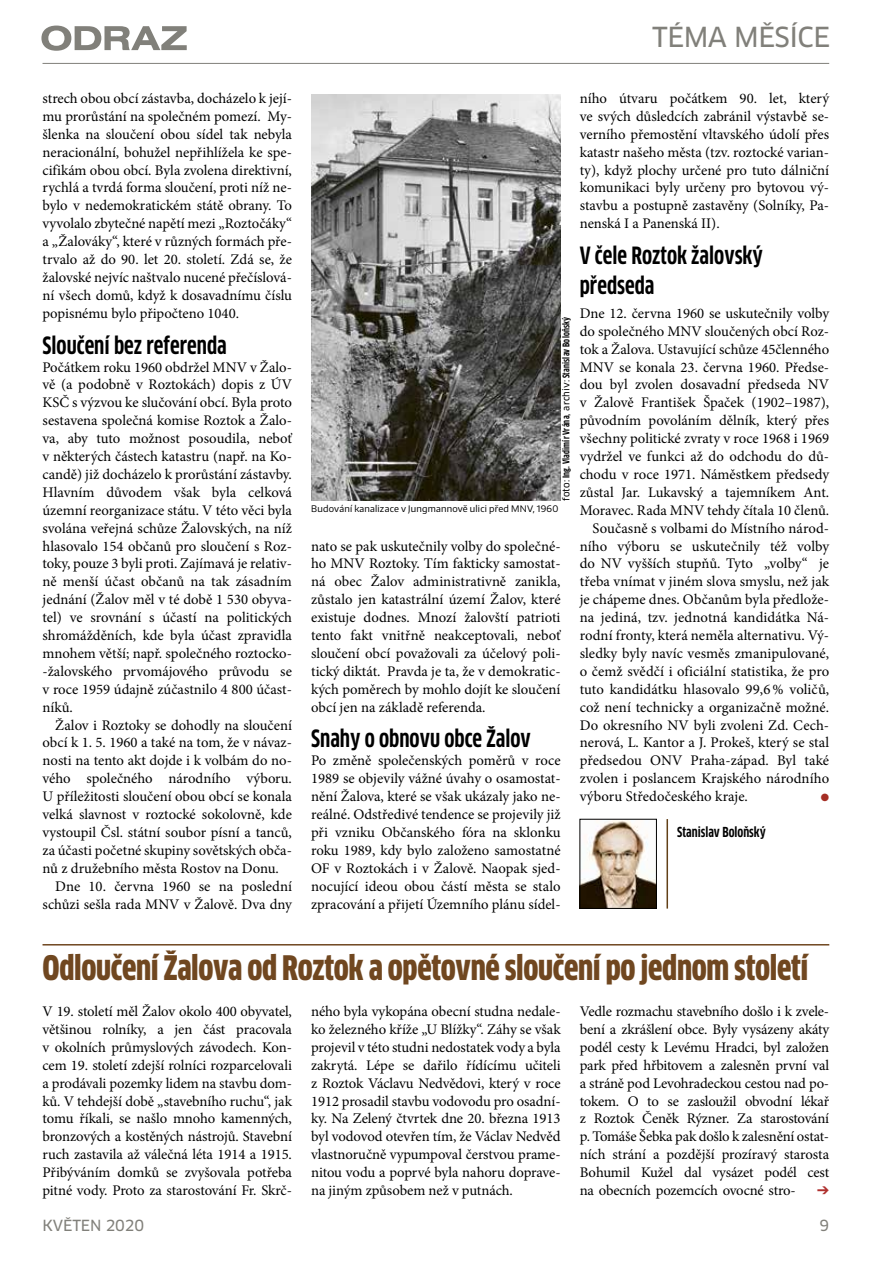
<style>
.page{position:relative;width:893px;height:1263px;background:#fff}
.page>*{position:absolute;margin:0;border:0;box-sizing:border-box;transform-origin:0 0}
.t1{font:900 33px "Clan Cond CELF";letter-spacing:-.01em;color:#704720}
.t2{font:27px "Clan CE News";letter-spacing:-.02em;color:#81807a}
.t3{font:700 23.25px/30px "Clan Cond CELF";color:#000}
.t4{font:15px "Clan CE News";letter-spacing:-.01em;color:#81807a}
.t5{font:14.7px/17.9px "Minion Pro";color:#000;text-align:justify}
.t6{font:700 13.5px "Clan Cond CELF";color:#000}
.t7{font:10.5px "Zapf Dingbats ITC";color:#a52e24}
.t8{font:9px "Encode Sans";letter-spacing:.025em;color:#000}
.t9{font:700 9px "Clan Cond CELF";letter-spacing:.015em;color:#000}
.s1{font-family:"Clan CE News";font-weight:400}
</style>
<div class="page">
<hr style="left:43px;top:63px;width:786px;height:1px;background:#81807a">
<svg style="left:41px;top:26px;width:146px;height:25px"></svg>
<hr style="left:43px;top:944px;width:786px;height:1px;background:#704720">
<img style="left:582px;top:821px;width:73px;height:85px">
<div style="left:580px;top:819px;width:77px;height:89px;border:1px solid #000"></div>
<hr style="left:666px;top:819px;width:2px;height:89px;background:#624017">
<img style="left:311px;top:94px;width:250px;height:407px">
<p class="t5" style="left:43px;top:89px;width:251px">strech obou obcí zástavba, docházelo k její&shy;mu prorůstání na společném pomezí. My&shy;šlenka na sloučení obou sídel tak nebyla neracionální, bohužel nepřihlížela ke spe&shy;cifikám obou obcí. Byla zvolena direktivní, rychlá a tvrdá forma sloučení, proti níž ne&shy;bylo v nedemokratickém státě obrany. To vyvolalo zbytečné napětí mezi „Roztočáky“ a „Žalováky“, které v různých formách pře&shy;trvalo až do 90. let 20. století. Zdá se, že žalovské nejvíc naštvalo nucené přečíslová&shy;ní všech domů, když k dosavadnímu číslu popisnému bylo připočteno 1040.</p>
<h3 class="t3" style="left:43px;top:330px;width:186px">Sloučení bez referenda</h3>
<p class="t5" style="left:43px;top:358px;width:251px">Počátkem roku 1960 obdržel MNV v Žalo&shy;vě (a podobně v Roztokách) dopis z ÚV KSČ s výzvou ke slučování obcí. Byla proto sestavena společná komise Roztok a Žalo&shy;va, aby tuto možnost posoudila, neboť v některých částech katastru (např. na Ko&shy;candě) již docházelo k prorůstání zástavby.<br>Hlavním důvodem však byla celková územní reorganizace státu. V této věci byla svolána veřejná schůze Žalovských, na níž hlasovalo 154 občanů pro sloučení s Roz&shy;toky, pouze 3 byli proti. Zajímavá je relativ&shy;ně menší účast občanů na tak zásadním jednání (Žalov měl v té době 1 530 obyva&shy;tel) ve srovnání s účastí na politických shromážděních, kde byla účast zpravidla mnohem větší; např. společného roztocko--žalovského prvomájového průvodu se v roce 1959 údajně zúčastnilo 4 800 účast&shy;níků.</p>
<p class="t5" style="left:55px;top:716px;width:238px">Žalov i Roztoky se dohodly na sloučení</p>
<p class="t5" style="left:43px;top:734px;width:251px">obcí k 1. 5. 1960 a také na tom, že v návaz-</p>
<p class="t5" style="left:43px;top:752px;width:251px">nosti na tento akt dojde i k volbám do no-</p>
<p class="t5" style="left:43px;top:770px;width:251px">vého společného národního výboru.</p>
<p class="t5" style="left:43px;top:788px;width:251px">U příležitosti sloučení obou obcí se konala</p>
<p class="t5" style="left:43px;top:805px;width:251px">velká slavnost v roztocké sokolovně, kde</p>
<p class="t5" style="left:43px;top:823px;width:251px">vystoupil Čsl. státní soubor písní a tanců,</p>
<p class="t5" style="left:43px;top:841px;width:251px">za účasti početné skupiny sovětských obča-</p>
<p class="t5" style="left:43px;top:859px;width:238px">nů z družebního města Rostov na Donu.</p>
<p class="t5" style="left:55px;top:877px;width:238px">Dne 10. června 1960 se na poslední</p>
<p class="t5" style="left:43px;top:895px;width:251px">schůzi sešla rada MNV v Žalově. Dva dny</p>
<h2 class="t2" style="left:652px;top:20px;width:179px">TÉMA MĚSÍCE</h2>
<p class="t9" style="left:560px;top:501px;width:186px;rotate:-90deg"><span class="s1">FOTO:</span> Ing. Vladimír Vrána<span class="s1">, ARCHIV:</span> Stanislav Boloňský</p>
<p class="t8" style="left:311px;top:502px;width:249px">Budování kanalizace v Jungmannově ulici před MNV, 1960</p>
<p class="t5" style="left:311px;top:537px;width:251px">nato se pak uskutečnily volby do společné&shy;ho MNV Roztoky. Tím fakticky samostat&shy;ná obec Žalov administrativně zanikla, zůstalo jen katastrální území Žalov, které existuje dodnes. Mnozí žalovští patrioti tento fakt vnitřně neakceptovali, neboť sloučení obcí považovali za účelový poli&shy;tický diktát. Pravda je ta, že v demokratic&shy;kých poměrech by mohlo dojít ke sloučení obcí jen na základě referenda.</p>
<h3 class="t3" style="left:311px;top:724px;width:221px">Snahy o obnovu obce Žalov</h3>
<p class="t5" style="left:311px;top:752px;width:251px">Po změně společenských poměrů v roce 1989 se objevily vážné úvahy o osamostat&shy;nění Žalova, které se však ukázaly jako ne&shy;reálné. Odstředivé tendence se projevily již při vzniku Občanského fóra na sklonku roku 1989, kdy bylo založeno samostatné OF v Roztokách i v Žalově. Naopak sjed&shy;nocující ideou obou částí města se stalo zpracování a přijetí Územního plánu sídel-</p>
<p class="t5" style="left:580px;top:89px;width:251px">ního útvaru počátkem 90. let, který ve svých důsledcích zabránil výstavbě se&shy;verního přemostění vltavského údolí přes katastr našeho města (tzv. roztocké varian&shy;ty), když plochy určené pro tuto dálniční komunikaci byly určeny pro bytovou vý&shy;stavbu a postupně zastavěny (Solníky, Pa&shy;nenská I a Panenská II).</p>
<h3 class="t3" style="left:580px;top:241px;width:185px">V čele Roztok žalovský předseda</h3>
<p class="t5" style="left:580px;top:304px;width:251px">Dne 12. června 1960 se uskutečnily volby</p>
<p class="t5" style="left:580px;top:322px;width:251px">do společného MNV sloučených obcí Roz-</p>
<p class="t5" style="left:580px;top:340px;width:251px">tok a Žalova. Ustavující schůze 45členného</p>
<p class="t5" style="left:580px;top:358px;width:251px">MNV se konala 23. června 1960. Předse-</p>
<p class="t5" style="left:580px;top:376px;width:251px">dou byl zvolen dosavadní předseda NV</p>
<p class="t5" style="left:580px;top:394px;width:251px">v Žalově František Špaček (1902–1987),</p>
<p class="t5" style="left:580px;top:412px;width:251px">původním povoláním dělník, který přes</p>
<p class="t5" style="left:580px;top:430px;width:251px">všechny politické zvraty v roce 1968 i 1969</p>
<p class="t5" style="left:580px;top:447px;width:251px">vydržel ve funkci až do odchodu do dů-</p>
<p class="t5" style="left:580px;top:465px;width:251px">chodu v roce 1971. Náměstkem předsedy</p>
<p class="t5" style="left:580px;top:483px;width:251px">zůstal Jar. Lukavský a tajemníkem Ant.</p>
<p class="t5" style="left:580px;top:501px;width:251px">Moravec. Rada MNV tehdy čítala 10 členů.</p>
<p class="t5" style="left:592px;top:519px;width:238px">Současně s volbami do Místního národ-</p>
<p class="t5" style="left:580px;top:537px;width:251px">ního výboru se uskutečnily též volby</p>
<p class="t5" style="left:580px;top:555px;width:251px">do NV vyšších stupňů. Tyto „volby“ je</p>
<p class="t5" style="left:580px;top:573px;width:251px">třeba vnímat v jiném slova smyslu, než jak</p>
<p class="t5" style="left:580px;top:591px;width:251px">je chápeme dnes. Občanům byla předlože-</p>
<p class="t5" style="left:580px;top:609px;width:251px">na jediná, tzv. jednotná kandidátka Ná-</p>
<p class="t5" style="left:580px;top:626px;width:251px">rodní fronty, která neměla alternativu. Vý-</p>
<p class="t5" style="left:580px;top:644px;width:251px">sledky byly navíc vesměs zmanipulované,</p>
<p class="t5" style="left:580px;top:662px;width:251px">o čemž svědčí i oficiální statistika, že pro</p>
<p class="t5" style="left:580px;top:680px;width:251px">tuto kandidátku hlasovalo 99,6% voličů,</p>
<p class="t5" style="left:580px;top:698px;width:251px">což není technicky a organizačně možné.</p>
<p class="t5" style="left:580px;top:716px;width:251px">Do okresního NV byli zvoleni Zd. Cech-</p>
<p class="t5" style="left:580px;top:734px;width:251px">nerová, L. Kantor a J. Prokeš, který se stal</p>
<p class="t5" style="left:580px;top:752px;width:251px">předsedou ONV Praha-západ. Byl také</p>
<p class="t5" style="left:580px;top:770px;width:251px">zvolen i poslancem Krajského národního</p>
<p class="t5" style="left:580px;top:788px;width:170px">výboru Středočeského kraje.</p>
<p class="t7" style="left:821px;top:793px;width:10px">●</p>
<p class="t6" style="left:677px;top:824px;width:90px">Stanislav Boloňský</p>
<h1 class="t1" style="left:43px;top:947px;width:767px">Odloučení Žalova od Roztok a opětovné sloučení po jednom století</h1>
<p class="t5" style="left:43px;top:1002px;width:251px">V 19. století měl Žalov okolo 400 obyvatel, většinou rolníky, a jen část pracovala v okolních průmyslových závodech. Kon&shy;cem 19. století zdejší rolníci rozparcelovali a prodávali pozemky lidem na stavbu dom&shy;ků. V tehdejší době „stavebního ruchu“, jak tomu říkali, se našlo mnoho kamenných, bronzových a kostěných nástrojů. Stavební ruch zastavila až válečná léta 1914 a 1915.<br>Přibýváním domků se zvyšovala potřeba pitné vody. Proto za starostování Fr. Skrč-</p>
<p class="t5" style="left:311px;top:1002px;width:251px">ného byla vykopána obecní studna nedale&shy;ko železného kříže „U Blížky“. Záhy se však projevil v této studni nedostatek vody a byla zakrytá. Lépe se dařilo řídícímu učiteli z Roztok Václavu Nedvědovi, který v roce 1912 prosadil stavbu vodovodu pro osadní&shy;ky. Na Zelený čtvrtek dne 20. března 1913 byl vodovod otevřen tím, že Václav Nedvěd vlastnoručně vypumpoval čerstvou prame&shy;nitou vodu a poprvé byla nahoru doprave&shy;na jiným způsobem než v putnách.</p>
<p class="t5" style="left:580px;top:1002px;width:251px">Vedle rozmachu stavebního došlo i k zvele&shy;bení a zkrášlení obce. Byly vysázeny akáty podél cesty k Levému Hradci, byl založen park před hřbitovem a zalesněn první val a stráně pod Levohradeckou cestou nad po&shy;tokem. O to se zasloužil obvodní lékař z Roztok Čeněk Rýzner. Za starostování p. Tomáše Šebka pak došlo k zalesnění ostat&shy;ních strání a pozdější prozíravý starosta Bohumil Kužel dal vysázet podél cest na obecních pozemcích ovocné stro-</p>
<p class="t4" style="left:43px;top:1216px;width:103px">KVĚTEN 2020</p>
<p class="t4" style="left:819px;top:1216px;width:11px">9</p>
</div>
